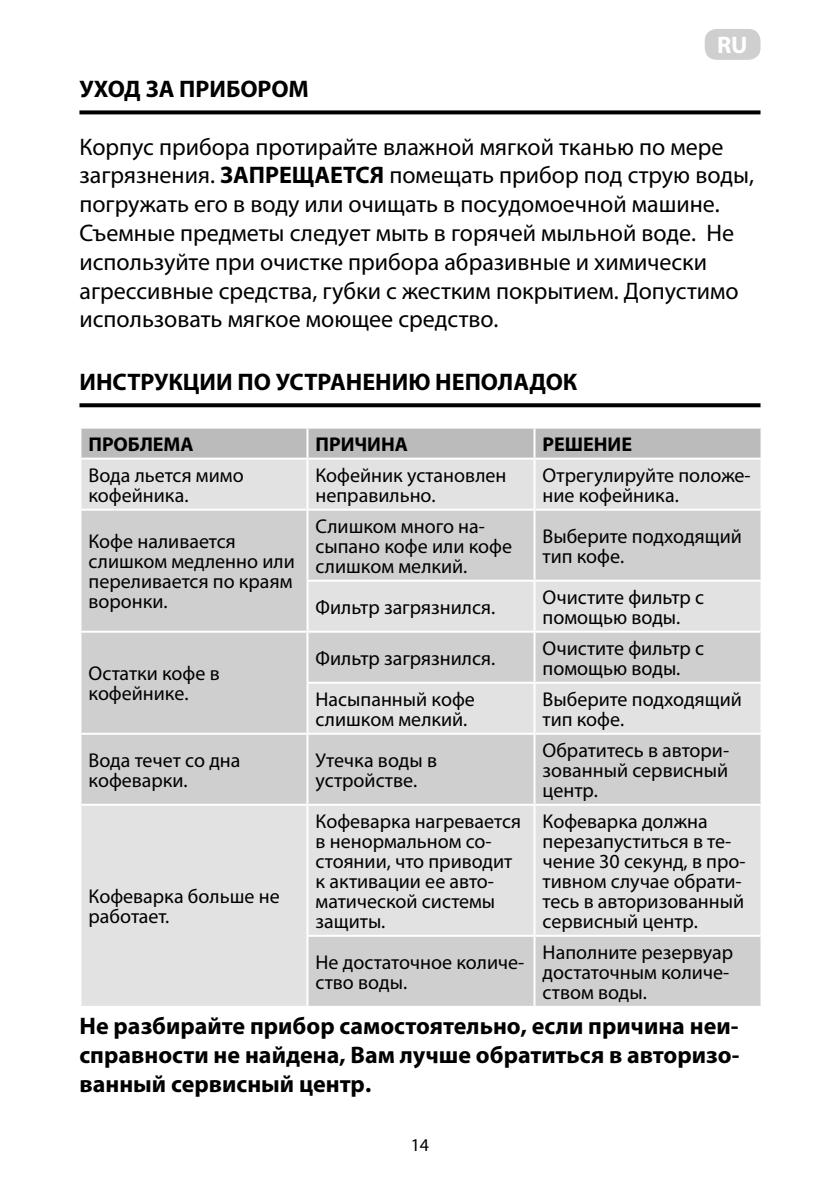
<style>
.page{position:relative;width:840px;height:1191px;background:#fff}
.page>*{position:absolute;margin:0;border:0;box-sizing:border-box;transform-origin:0 0}
.t1{font:24px/28.8px "Myriad Pro";color:#000}
.t2{font:700 24px/28.8px "Myriad Pro";color:#000;text-align:justify}
.t3{font:700 24px "Myriad Pro";color:#fff}
.t4{font:20px/20px "Myriad Pro";color:#000}
.t5{font:700 20px "Myriad Pro";color:#000}
.t6{font:18px "Myriad Pro";color:#000}
.s1{font-weight:700}
</style>
<div class="page">
<div style="left:704px;top:29px;width:56px;height:31px;background:#cfcfcf;border-radius:12px"></div>
<svg style="left:79px;top:110px;width:681px;height:4px;background:#1a1a1a"></svg>
<svg style="left:79px;top:403px;width:681px;height:4px;background:#121212"></svg>
<div style="left:81px;top:428px;width:679px;height:29px;background:#bbb"></div>
<div style="left:81px;top:459px;width:679px;height:49px;background:#e2e2e2"></div>
<svg style="left:81px;top:510px;width:679px;height:495px;background:#d8d8d8"></svg>
<hr style="left:306px;top:428px;width:2px;height:29px;background:#fff">
<hr style="left:533px;top:428px;width:2px;height:29px;background:#fff">
<hr style="left:306px;top:459px;width:2px;height:49px;background:#fff">
<hr style="left:533px;top:459px;width:2px;height:49px;background:#fff">
<hr style="left:306px;top:510px;width:2px;height:69px;background:#fff">
<hr style="left:533px;top:510px;width:2px;height:69px;background:#fff">
<hr style="left:306px;top:579px;width:228px;height:2px;background:#fff">
<hr style="left:306px;top:581px;width:2px;height:49px;background:#fff">
<hr style="left:534px;top:579px;width:228px;height:2px;background:#fff">
<hr style="left:533px;top:581px;width:2px;height:49px;background:#fff">
<hr style="left:79px;top:630px;width:228px;height:2px;background:#fff">
<hr style="left:307px;top:630px;width:227px;height:2px;background:#fff">
<hr style="left:306px;top:632px;width:2px;height:49px;background:#fff">
<hr style="left:534px;top:630px;width:228px;height:2px;background:#fff">
<hr style="left:533px;top:632px;width:2px;height:49px;background:#fff">
<hr style="left:306px;top:681px;width:228px;height:2px;background:#fff">
<hr style="left:306px;top:683px;width:2px;height:49px;background:#fff">
<hr style="left:534px;top:681px;width:228px;height:2px;background:#fff">
<hr style="left:533px;top:683px;width:2px;height:49px;background:#fff">
<hr style="left:79px;top:732px;width:228px;height:2px;background:#fff">
<hr style="left:307px;top:732px;width:227px;height:2px;background:#fff">
<hr style="left:306px;top:734px;width:2px;height:69px;background:#fff">
<hr style="left:534px;top:732px;width:228px;height:2px;background:#fff">
<hr style="left:533px;top:734px;width:2px;height:69px;background:#fff">
<hr style="left:79px;top:803px;width:228px;height:2px;background:#fff">
<hr style="left:307px;top:803px;width:227px;height:2px;background:#fff">
<hr style="left:306px;top:805px;width:2px;height:129px;background:#fff">
<hr style="left:534px;top:803px;width:228px;height:2px;background:#fff">
<hr style="left:533px;top:805px;width:2px;height:129px;background:#fff">
<hr style="left:306px;top:934px;width:228px;height:2px;background:#fff">
<hr style="left:306px;top:936px;width:2px;height:69px;background:#fff">
<hr style="left:534px;top:934px;width:228px;height:2px;background:#fff">
<hr style="left:533px;top:936px;width:2px;height:69px;background:#fff">
<p class="t3" style="left:716px;top:29px;width:32px">RU</p>
<p class="t2" style="left:79px;top:74px;width:231px">УХОД ЗА ПРИБОРОМ</p>
<p class="t1" style="left:79px;top:132px;width:675px">Корпус прибора протирайте влажной мягкой тканью по мере загрязнения. <span class="s1">ЗАПРЕЩАЕТСЯ</span> помещать прибор под струю воды, погружать его в воду или очищать в посудомоечной машине.<br>Съемные предметы следует мыть в горячей мыльной воде. Не используйте при очистке прибора абразивные и химически агрессивные средства, губки с жестким покрытием. Допустимо использовать мягкое моющее средство.</p>
<p class="t2" style="left:79px;top:367px;width:499px">ИНСТРУКЦИИ ПО УСТРАНЕНИЮ НЕПОЛАДОК</p>
<p class="t5" style="left:88px;top:431px;width:107px">ПРОБЛЕМА</p>
<p class="t5" style="left:315px;top:431px;width:94px">ПРИЧИНА</p>
<p class="t5" style="left:542px;top:431px;width:91px">РЕШЕНИЕ</p>
<p class="t4" style="left:88px;top:464px;width:156px">Вода льется мимо кофейника.</p>
<p class="t4" style="left:315px;top:464px;width:192px">Кофейник установлен неправильно.</p>
<p class="t4" style="left:542px;top:464px;width:209px">Отрегулируйте положе&shy;ние кофейника.</p>
<p class="t4" style="left:88px;top:531px;width:208px">Кофе наливается слишком медленно или переливается по краям воронки.</p>
<p class="t4" style="left:315px;top:515px;width:198px">Слишком много на&shy;сыпано кофе или кофе слишком мелкий.</p>
<p class="t4" style="left:542px;top:525px;width:201px">Выберите подходящий тип кофе.</p>
<p class="t4" style="left:315px;top:596px;width:181px">Фильтр загрязнился.</p>
<p class="t4" style="left:542px;top:586px;width:163px">Очистите фильтр с помощью воды.</p>
<p class="t4" style="left:88px;top:663px;width:133px">Остатки кофе в кофейнике.</p>
<p class="t4" style="left:315px;top:647px;width:181px">Фильтр загрязнился.</p>
<p class="t4" style="left:542px;top:637px;width:163px">Очистите фильтр с помощью воды.</p>
<p class="t4" style="left:315px;top:688px;width:161px">Насыпанный кофе слишком мелкий.</p>
<p class="t4" style="left:542px;top:688px;width:201px">Выберите подходящий тип кофе.</p>
<p class="t4" style="left:88px;top:749px;width:153px">Вода течет со дна кофеварки.</p>
<p class="t4" style="left:315px;top:749px;width:123px">Утечка воды в устройстве.</p>
<p class="t4" style="left:542px;top:739px;width:188px;text-align:justify">Обратитесь в автори&shy;зованный сервисный центр.</p>
<p class="t4" style="left:315px;top:810px;width:207px">Кофеварка нагревается в ненормальном со&shy;стоянии, что приводит к активации ее авто&shy;матической системы защиты.</p>
<p class="t4" style="left:542px;top:810px;width:204px">Кофеварка должна перезапуститься в те&shy;чение 30 секунд, в про&shy;тивном случае обрати&shy;тесь в авторизованный сервисный центр.</p>
<p class="t4" style="left:315px;top:951px;width:210px">Не достаточное количе&shy;ство воды.</p>
<p class="t4" style="left:542px;top:941px;width:192px">Наполните резервуар достаточным количе&shy;ством воды.</p>
<p class="t2" style="left:79px;top:1011px;width:661px">Не разбирайте прибор самостоятельно, если причина неи&shy;справности не найдена, Вам лучше обратиться в авторизо&shy;ванный сервисный центр.</p>
<p class="t4" style="left:88px;top:886px;width:192px">Кофеварка больше не работает.</p>
<p class="t6" style="left:410px;top:1133px;width:20px">14</p>
</div>
